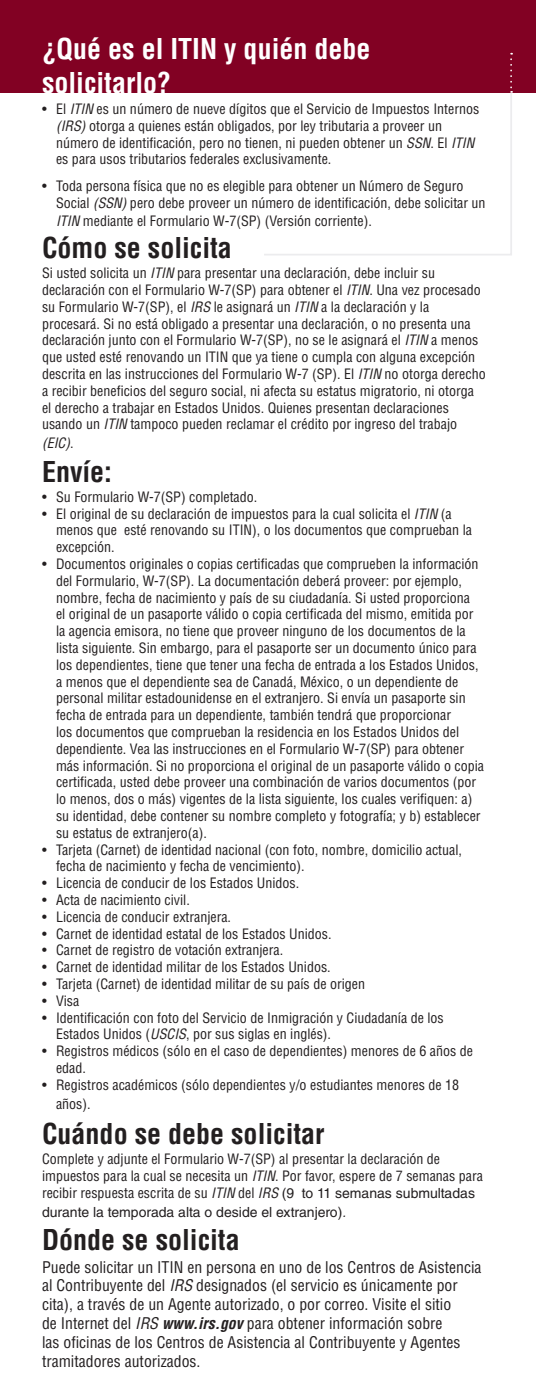
<style>
.page{position:relative;width:536px;height:1386px;background:#fff}
.page>*{position:absolute;margin:0;border:0;box-sizing:border-box;transform-origin:0 0}
.Sub_Header{font:700 condensed 28px "Helvetica LT Std";color:#231f20}
.t1{font:700 condensed 28px "Helvetica LT Std";color:#fff}
.t2{font:condensed 15.75px/18.9px "Helvetica LT Std";color:#231f20}
.Standard_Paragraph{font:condensed 14px/16.8px "Helvetica LT Std";color:#231f20}
.t3{font:14px "Helvetica LT Std";color:#231f20}
.Standard_Paragraph-2{font:italic condensed 14px "Helvetica LT Std";color:#231f20}
.s1{font-style:italic}
.s2{font-style:normal}
.s3{font-stretch:normal}
.s4{font-style:italic;font-stretch:condensed}
.s5{font-weight:700;font-style:italic}
</style>
<div class="page">
<div style="left:0;top:0;width:536px;height:93px;background:#820123"></div>
<svg style="left:510px;top:53px;width:2px;height:36px"></svg>
<svg style="left:264px;top:91px;width:248px;height:164px"></svg>
<p class="t1" style="left:42px;top:32px;width:330px">¿Qué es el ITIN y quién debe</p>
<p class="t1" style="left:42px;top:65px;width:131px">solicitarlo?</p>
<p class="Standard_Paragraph" style="left:56px;top:100px;width:424px;text-indent:-14px">• El <span class="s1">ITIN</span> es un número de nueve dígitos que el Servicio de Impuestos Internos <span class="s1">(IRS)</span> otorga a quienes están obligados, por ley tributaria a proveer un número de identificación, pero no tienen, ni pueden obtener un <span class="s1">SSN</span>. El <span class="s1">ITIN </span>es para usos tributarios federales exclusivamente.</p>
<p class="Standard_Paragraph" style="left:56px;top:177px;width:431px;text-indent:-14px">• Toda persona física que no es elegible para obtener un Número de Seguro<br>Social <span class="s1">(SSN)</span> pero debe proveer un número de identificación, debe solicitar un</p>
<p class="Standard_Paragraph" style="left:56px;top:213px;width:317px"><span class="s1">ITIN</span> mediante el Formulario W-7(SP) (Versión corriente).</p>
<p class="Sub_Header" style="left:42px;top:230px;width:191px">Cómo se solicita</p>
<p class="Standard_Paragraph" style="left:42px;top:265px;width:445px">Si usted solicita un <span class="s1">ITIN</span> para presentar una declaración, debe incluir su declaración con el Formulario W-7(SP) para obtener el <span class="s1">ITIN</span>. Una vez procesado su Formulario W-7(SP), el <span class="s1">IRS</span> le asignará un <span class="s1">ITIN</span> a la declaración y la procesará. Si no está obligado a presentar una declaración, o no presenta una declaración junto con el Formulario W-7(SP), no se le asignará el <span class="s1">ITIN</span> a menos que usted esté renovando un ITIN que ya tiene o cumpla con alguna excepción descrita en las instrucciones del Formulario W-7 (SP). El <span class="s1">ITIN</span> no otorga derecho a recibir beneficios del seguro social, ni afecta su estatus migratorio, ni otorga el derecho a trabajar en Estados Unidos. Quienes presentan declaraciones usando un <span class="s1">ITIN</span> tampoco pueden reclamar el crédito por ingreso del trabajo</p>
<p class="Standard_Paragraph-2" style="left:42px;top:434px;width:33px">(EIC)<span class="s2">.</span></p>
<p class="Sub_Header" style="left:42px;top:454px;width:71px">Envíe:</p>
<p class="Standard_Paragraph" style="left:42px;top:488px;width:217px">• Su Formulario W-7(SP) completado.</p>
<p class="Standard_Paragraph" style="left:56px;top:505px;width:417px;text-indent:-14px">• El original de su declaración de impuestos para la cual solicita el <span class="s1">ITIN</span> (a menos que esté renovando su ITIN), o los documentos que comprueban la excepción.</p>
<p class="Standard_Paragraph" style="left:56px;top:555px;width:429px;text-indent:-14px">• Documentos originales o copias certificadas que comprueben la información del Formulario, W-7(SP). La documentación deberá proveer: por ejemplo, nombre, fecha de nacimiento y país de su ciudadanía. Si usted proporciona<br>el original de un pasaporte válido o copia certificada del mismo, emitida por la agencia emisora, no tiene que proveer ninguno de los documentos de la lista siguiente. Sin embargo, para el pasaporte ser un documento único para los dependientes, tiene que tener una fecha de entrada a los Estados Unidos, a menos que el dependiente sea de Canadá, México, o un dependiente de personal militar estadounidense en el extranjero. Si envía un pasaporte sin fecha de entrada para un dependiente, también tendrá que proporcionar<br>los documentos que comprueban la residencia en los Estados Unidos del dependiente. Vea las instrucciones en el Formulario W-7(SP) para obtener más información. Si no proporciona el original de un pasaporte válido o copia certificada, usted debe proveer una combinación de varios documentos (por lo menos, dos o más) vigentes de la lista siguiente, los cuales verifiquen: a) su identidad, debe contener su nombre completo y fotografía; y b) establecer su estatus de extranjero(a).</p>
<p class="Standard_Paragraph" style="left:56px;top:841px;width:407px;text-indent:-14px">• Tarjeta (Carnet) de identidad nacional (con foto, nombre, domicilio actual, fecha de nacimiento y fecha de vencimiento).</p>
<p class="Standard_Paragraph" style="left:42px;top:875px;width:258px">• Licencia de conducir de los Estados Unidos.</p>
<p class="Standard_Paragraph" style="left:42px;top:891px;width:149px">• Acta de nacimiento civil.</p>
<p class="Standard_Paragraph" style="left:42px;top:908px;width:190px">• Licencia de conducir extranjera.</p>
<p class="Standard_Paragraph" style="left:42px;top:925px;width:291px">• Carnet de identidad estatal de los Estados Unidos.</p>
<p class="Standard_Paragraph" style="left:42px;top:942px;width:243px">• Carnet de registro de votación extranjera.</p>
<p class="Standard_Paragraph" style="left:42px;top:959px;width:290px">• Carnet de identidad militar de los Estados Unidos.</p>
<p class="Standard_Paragraph" style="left:42px;top:975px;width:324px">• Tarjeta (Carnet) de identidad militar de su país de origen</p>
<p class="Standard_Paragraph" style="left:42px;top:992px;width:39px">• Visa</p>
<p class="Standard_Paragraph" style="left:56px;top:1009px;width:389px;text-indent:-14px">• Identificación con foto del Servicio de Inmigración y Ciudadanía de los<br>Estados Unidos (<span class="s1">USCIS</span>, por sus siglas en inglés).</p>
<p class="Standard_Paragraph" style="left:56px;top:1043px;width:418px;text-indent:-14px">• Registros médicos (sólo en el caso de dependientes) menores de 6 años de edad.</p>
<p class="Standard_Paragraph" style="left:56px;top:1075px;width:404px;line-height:18.9px;text-indent:-14px">• Registros académicos (sólo dependientes y/o estudiantes menores de 18 años).</p>
<p class="Sub_Header" style="left:42px;top:1116px;width:284px">Cuándo se debe solicitar</p>
<p class="Standard_Paragraph" style="left:42px;top:1151px;width:442px">Complete y adjunte el Formulario W-7(SP) al presentar la declaración de impuestos para la cual se necesita un <span class="s1">ITIN</span>. Por favor, espere de 7 semanas para recibir respuesta escrita de su <span class="s1">ITIN</span> del <span class="s1">IRS</span> <span class="s3">(9 to 11 semanas submultadas</span></p>
<p class="t3" style="left:42px;top:1204px;width:305px">durante la temporada alta o deside el extranjero)<span class="s4">.</span></p>
<p class="Sub_Header" style="left:42px;top:1222px;width:199px">Dónde se solicita</p>
<p class="t2" style="left:42px;top:1257px;width:441px">Puede solicitar un ITIN en persona en uno de los Centros de Asistencia al Contribuyente del <span class="s1">IRS</span> designados (el servicio es únicamente por cita), a través de un Agente autorizado, o por correo. Visite el sitio<br>de Internet del <span class="s1">IRS</span> <span class="s5">www.irs.gov</span> para obtener información sobre<br>las oficinas de los Centros de Asistencia al Contribuyente y Agentes tramitadores autorizados.</p>
</div>
